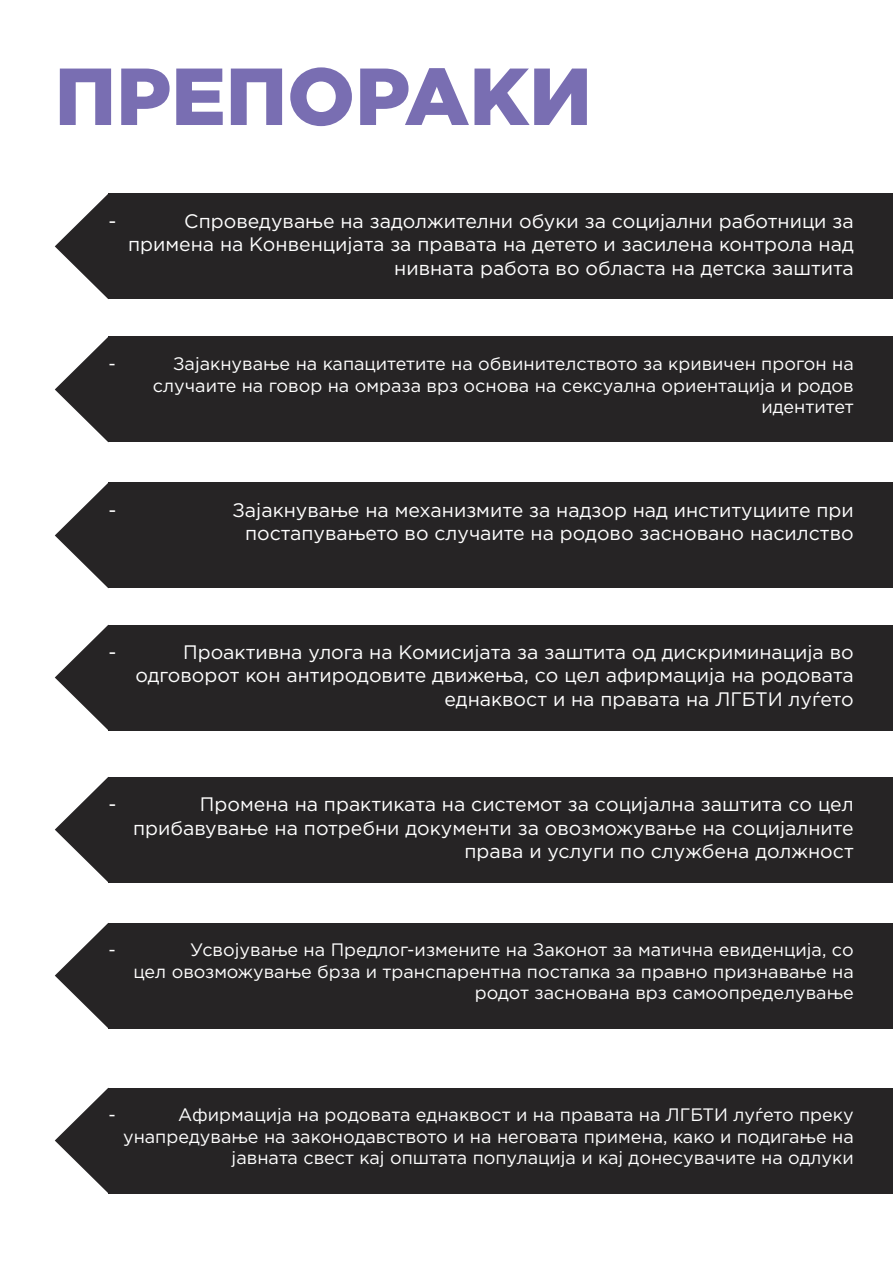
<style>
.page{position:relative;width:893px;height:1263px;background:#fff}
.page>*{position:absolute;margin:0;border:0;box-sizing:border-box;transform-origin:0 0}
.t1{font:900 80.7px "Gotham Pro";color:#796eb2}
.t2{font:19.5px/23.4px "Gotham Pro";color:#fff;text-align:right}
.t3{font:18px/21.6px "Gotham Pro";color:#fff;text-align:right}
</style>
<div class="page">
<div style="left:108px;top:194px;width:785px;height:105px;background:#262425"></div>
<svg style="left:55px;top:194px;width:53px;height:105px"></svg>
<div style="left:108px;top:337px;width:785px;height:105px;background:#262425"></div>
<svg style="left:55px;top:337px;width:53px;height:105px"></svg>
<div style="left:108px;top:483px;width:785px;height:105px;background:#262425"></div>
<svg style="left:55px;top:483px;width:53px;height:105px"></svg>
<div style="left:108px;top:625px;width:785px;height:105px;background:#262425"></div>
<svg style="left:55px;top:625px;width:53px;height:105px"></svg>
<div style="left:108px;top:777px;width:785px;height:105px;background:#262425"></div>
<svg style="left:55px;top:777px;width:53px;height:105px"></svg>
<div style="left:108px;top:923px;width:785px;height:105px;background:#262425"></div>
<svg style="left:55px;top:923px;width:53px;height:105px"></svg>
<div style="left:108px;top:1088px;width:785px;height:105px;background:#262425"></div>
<svg style="left:55px;top:1088px;width:53px;height:105px"></svg>
<h1 class="t1" style="left:55px;top:50px;width:539px">ПРЕПОРАКИ</h1>
<p class="t2" style="left:108px;top:209px;width:9px">-</p>
<p class="t2" style="left:128px;top:209px;width:727px">Спроведување на задолжителни обуки за социјални работници за примена на Конвенцијата за правата на детето и засилена контрола над нивната работа во областа на детска заштита</p>
<p class="t3" style="left:108px;top:353px;width:9px">-</p>
<p class="t3" style="left:153px;top:353px;width:702px">Зајакнување на капацитетите на обвинителството за кривичен прогон на случаите на говор на омраза врз основа на сексуална ориентација и родов идентитет</p>
<p class="t2" style="left:108px;top:498px;width:9px">-</p>
<p class="t2" style="left:233px;top:498px;width:623px">Зајакнување на механизмите за надзор над институциите при постапувањето во случаите на родово засновано насилство</p>
<p class="t2" style="left:108px;top:640px;width:9px">-</p>
<p class="t2" style="left:135px;top:640px;width:720px">Проактивна улога на Комисијата за заштита од дискриминација во одговорот кон антиродовите движења, со цел афирмација на родовата еднаквост и на правата на ЛГБТИ луѓето</p>
<p class="t2" style="left:108px;top:792px;width:9px">-</p>
<p class="t2" style="left:133px;top:792px;width:722px">Промена на практиката на системот за социјална заштита со цел прибавување на потребни документи за овозможување на социјалните права и услуги по службена должност</p>
<p class="t3" style="left:108px;top:939px;width:9px">-</p>
<p class="t3" style="left:133px;top:939px;width:722px">Усвојување на Предлог-измените на Законот за матична евиденција, со<br>цел овозможување брза и транспарентна постапка за правно признавање на родот заснована врз самоопределување</p>
<p class="t3" style="left:108px;top:1104px;width:9px">-</p>
<p class="t3" style="left:123px;top:1104px;width:732px">Афирмација на родовата еднаквост и на правата на ЛГБТИ луѓето преку унапредување на законодавството и на неговата примена, како и подигање на јавната свест кај општата популација и кај донесувачите на одлуки</p>
</div>
